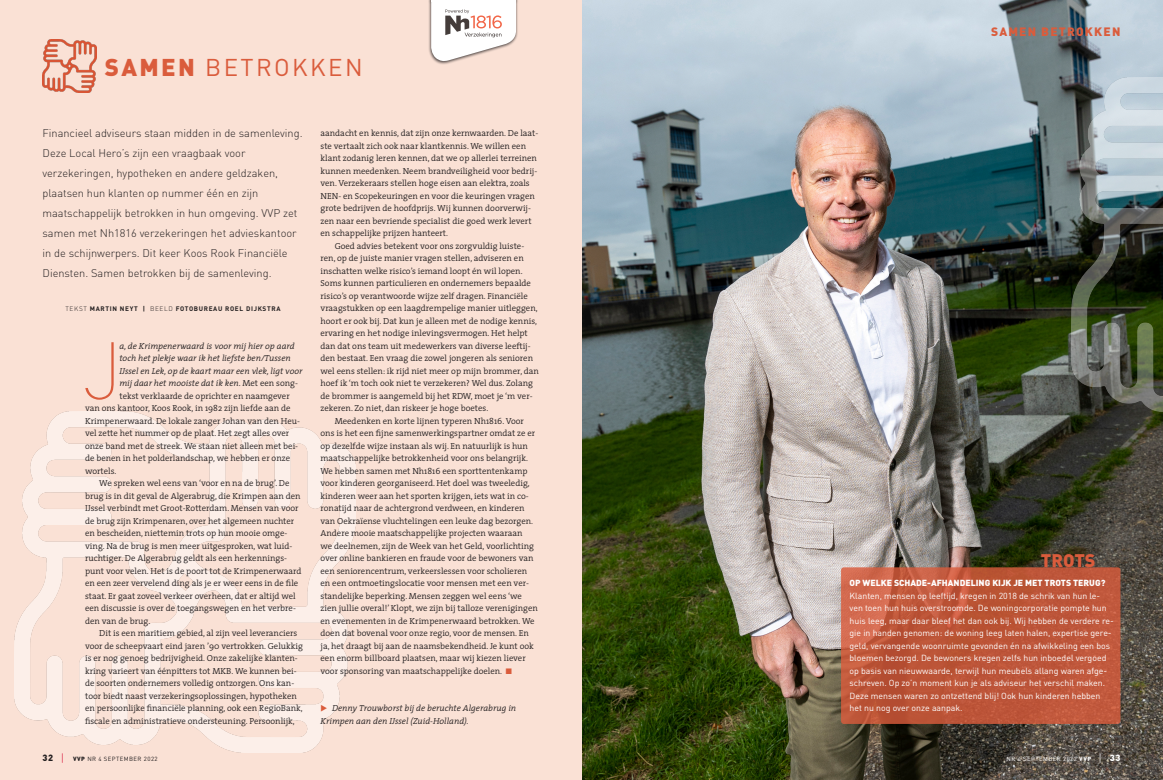
<style>
.page{position:relative;width:1163px;height:780px;background:#fff}
.page>*{position:absolute;margin:0;border:0;box-sizing:border-box;transform-origin:0 0}
.PLAT{font:200 76.3px "Avant Garde";color:#da5c3c}
.t1{font:24px "DIN";letter-spacing:.1em;color:#da5c3c}
.PLAT-2{font:900 18px "DIN";color:#da5c3c}
.t2{font:900 12px "DIN";letter-spacing:.1em;color:#da5c3c}
.INTRO{font:300 11px/20px "DIN";color:#231f20}
.PLAT-3{font:300 8.8px/12.5px "The Serif";color:#231f20}
.LOCAL_HERO_KADER_2{font:8.8px/12.5px "DIN";color:#fff}
.PLAT-4{font:italic 300 8.8px "The Serif";color:#231f20}
.PLAT_1E_ALINEA{font:italic 300 8.8px/12.5px "The Serif";color:#231f20}
.TUSSENKOP{font:900 8.8px "DIN";color:#fff}
.AUTEUR{font:700 6.5px "DIN";letter-spacing:.1em;color:#231f20}
.t3{font:6px "DIN";letter-spacing:.07em;color:#231f20}
.t4{font:6px "DIN";letter-spacing:.07em;color:#fff}
.s1{font-weight:900}
.s2{font-weight:300}
.s3{font-style:normal}
.s4{color:#da5c3c}
.s5{font-weight:900;font-size:9px}
.s6{font-weight:300;font-size:11px;color:#d71439}
.s7{font-weight:300;font-size:11px}
</style>
<div class="page">
<img style="left:581px;top:0;width:581px;height:780px">
<div style="left:0;top:0;width:581px;height:780px;background:#fae1d5"></div>
<img style="left:14px;top:411px;width:342px;height:341px">
<img style="left:43px;top:39px;width:53px;height:54px">
<svg style="left:840px;top:567px;width:280px;height:157px;background:#bf573b"></svg>
<img style="left:1071px;top:78px;width:91px;height:341px">
<div style="left:428px;top:0;width:90px;height:65px;background:#231f20;opacity:.75"></div>
<svg style="left:431px;top:2px;width:85px;height:59px;background:#ede4e2"></svg>
<hr style="left:431px;top:0;width:85px;height:2px;background:#fff">
<p class="t1" style="left:105px;top:52px;width:259px"><span class="s1">SAMEN</span> BETROKKEN</p>
<p class="INTRO" style="left:43px;top:123px;width:261px">Financieel adviseurs staan midden in de samenleving.<br>Deze Local Hero’s zijn een vraagbaak voor verzekeringen, hypotheken en andere geldzaken, plaatsen hun klanten op nummer één en zijn maatschappelijk betrokken in hun omgeving. VVP zet samen met Nh1816 verzekeringen het advieskantoor in de schijnwerpers. Dit keer Koos Rook Financiële Diensten. Samen betrokken bij de samenleving.</p>
<p class="AUTEUR" style="left:65px;top:304px;width:216px"><span class="s2">TEKST</span> MARTIN NEYT | <span class="s2">BEELD</span> FOTOBUREAU ROEL DIJKSTRA</p>
<p class="PLAT" style="left:85px;top:326px;width:36px">J</p>
<p class="PLAT-4" style="left:119px;top:338px;width:177px">a, de Krimpenerwaard is voor mij hier op aard</p>
<p class="PLAT-4" style="left:119px;top:351px;width:173px">toch het plekje waar ik het liefste ben/Tussen</p>
<p class="PLAT-4" style="left:119px;top:363px;width:184px">IJssel en Lek, op de kaart maar een vlek, ligt voor</p>
<p class="PLAT-4" style="left:119px;top:376px;width:180px">mij daar het mooiste dat ik ken<span class="s3">. Met een song-</span></p>
<p class="PLAT-3" style="left:119px;top:389px;width:172px">tekst verklaarde de oprichter en naamgever</p>
<p class="PLAT-3" style="left:85px;top:402px;width:207px">van ons kantoor, Koos Rook, in 1982 zijn liefde aan de</p>
<p class="PLAT-3" style="left:85px;top:414px;width:216px">Krimpenerwaard. De lokale zanger Johan van den Heu-</p>
<p class="PLAT-3" style="left:85px;top:427px;width:206px">vel zette het nummer op de plaat. Het zegt alles over</p>
<p class="PLAT-3" style="left:85px;top:439px;width:214px">onze band met de streek. We staan niet alleen met bei-</p>
<p class="PLAT-3" style="left:85px;top:452px;width:206px">de benen in het polderlandschap, we hebben er onze</p>
<p class="PLAT-3" style="left:85px;top:464px;width:33px">wortels.</p>
<p class="PLAT-3" style="left:85px;top:477px;width:218px;text-indent:14px">We spreken wel eens van ‘voor en na de brug’. De brug is in dit geval de Algerabrug, die Krimpen aan den IJssel verbindt met Groot-Rotterdam. Mensen van voor de brug zijn Krimpenaren, over het algemeen nuchter en bescheiden, niettemin trots op hun mooie omge&shy;ving. Na de brug is men meer uitgesproken, wat luid&shy;ruchtiger. De Algerabrug geldt als een herkennings&shy;punt voor velen. Het is de poort tot de Krimpenerwaard en een zeer vervelend ding als je er weer eens in de file staat. Er gaat zoveel verkeer overheen, dat er altijd wel een discussie is over de toegangswegen en het verbre&shy;den van de brug.</p>
<p class="PLAT-3" style="left:85px;top:627px;width:219px;text-indent:14px">Dit is een maritiem gebied, al zijn veel leveranciers voor de scheepvaart eind jaren ’90 vertrokken. Gelukkig is er nog genoeg bedrijvigheid. Onze zakelijke klanten&shy;kring varieert van éénpitters tot MKB. We kunnen bei&shy;de soorten ondernemers volledig ontzorgen. Ons kan&shy;toor biedt naast verzekeringsoplossingen, hypotheken en persoonlijke financiële planning, ook een RegioBank, fiscale en administratieve ondersteuning. Persoonlijk,</p>
<p class="PLAT-3" style="left:320px;top:127px;width:219px">aandacht en kennis, dat zijn onze kernwaarden. De laat&shy;ste vertaalt zich ook naar klantkennis. We willen een klant zodanig leren kennen, dat we op allerlei terreinen kunnen meedenken. Neem brandveiligheid voor bedrij&shy;ven. Verzekeraars stellen hoge eisen aan elektra, zoals NEN- en Scopekeuringen en voor die keuringen vragen grote bedrijven de hoofdprijs. Wij kunnen doorverwij&shy;zen naar een bevriende specialist die goed werk levert en schappelijke prijzen hanteert.</p>
<p class="PLAT-3" style="left:320px;top:239px;width:220px;text-indent:14px">Goed advies betekent voor ons zorgvuldig luiste&shy;ren, op de juiste manier vragen stellen, adviseren en inschatten welke risico’s iemand loopt én wil lopen.<br>Soms kunnen particulieren en ondernemers bepaalde risico’s op verantwoorde wijze zelf dragen. Financiële vraagstukken op een laagdrempelige manier uitleggen, hoort er ook bij. Dat kun je alleen met de nodige kennis, ervaring en het nodige inlevingsvermogen. Het helpt dan dat ons team uit medewerkers van diverse leeftij&shy;den bestaat. Een vraag die zowel jongeren als senioren wel eens stellen: ik rijd niet meer op mijn brommer, dan hoef ik ‘m toch ook niet te verzekeren? Wel dus. Zolang de brommer is aangemeld bij het RDW, moet je ‘m ver&shy;zekeren. Zo niet, dan riskeer je hoge boetes.</p>
<p class="PLAT-3" style="left:320px;top:414px;width:219px;text-indent:14px">Meedenken en korte lijnen typeren Nh1816. Voor ons is het een fijne samenwerkingspartner omdat ze er op dezelfde wijze instaan als wij. En natuurlijk is hun maatschappelijke betrokkenheid voor ons belangrijk.<br>We hebben samen met Nh1816 een sporttentenkamp voor kinderen georganiseerd. Het doel was tweeledig, kinderen weer aan het sporten krijgen, iets wat in co&shy;ronatijd naar de achtergrond verdween, en kinderen van Oekraïense vluchtelingen een leuke dag bezorgen.<br>Andere mooie maatschappelijke projecten waaraan<br>we deelnemen, zijn de Week van het Geld, voorlichting over online bankieren en fraude voor de bewoners van een seniorencentrum, verkeerslessen voor scholieren en een ontmoetingslocatie voor mensen met een ver&shy;standelijke beperking. Mensen zeggen wel eens ‘we zien jullie overal!’ Klopt, we zijn bij talloze verenigingen en evenementen in de Krimpenerwaard betrokken. We doen dat bovenal voor onze regio, voor de mensen. En ja, het draagt bij aan de naamsbekendheid. Je kunt ook een enorm billboard plaatsen, maar wij kiezen liever voor sponsoring van maatschappelijke doelen. <span class="s4">■</span></p>
<p class="PLAT_1E_ALINEA" style="left:320px;top:702px;width:197px"><span class="s4">◆</span> Denny Trouwborst bij de beruchte Algerabrug in<br>Krimpen aan den IJssel (Zuid-Holland).</p>
<p class="t2" style="left:990px;top:24px;width:131px">SAMEN BETROKKEN</p>
<p class="PLAT-2" style="left:1040px;top:548px;width:56px">TROTS</p>
<p class="TUSSENKOP" style="left:849px;top:577px;width:257px">OP WELKE SCHADE-AFHANDELING KIJK JE MET TROTS TERUG?</p>
<p class="LOCAL_HERO_KADER_2" style="left:849px;top:589px;width:266px">Klanten, mensen op leeftijd, kregen in 2018 de schrik van hun le&shy;ven toen hun huis overstroomde. De woningcorporatie pompte hun huis leeg, maar daar bleef het dan ook bij. Wij hebben de verdere re&shy;gie in handen genomen: de woning leeg laten halen, expertise gere&shy;geld, vervangende woonruimte gevonden én na afwikkeling een bos bloemen bezorgd. De bewoners kregen zelfs hun inboedel vergoed op basis van nieuwwaarde, terwijl hun meubels allang waren afge&shy;schreven. Op zo’n moment kun je als adviseur het verschil maken.<br>Deze mensen waren zo ontzettend blij! Ook hun kinderen hebben het nu nog over onze aanpak.</p>
<p class="t3" style="left:43px;top:755px;width:117px"><span class="s5">32</span> <span class="s6">|</span> <span class="s1">VVP</span> NR 4 SEPTEMBER 2022</p>
<p class="t4" style="left:1006px;top:755px;width:115px">NR 4 SEPTEMBER 2022 <span class="s1">VVP</span> <span class="s7">|</span> <span class="s5">33</span></p>
</div>
